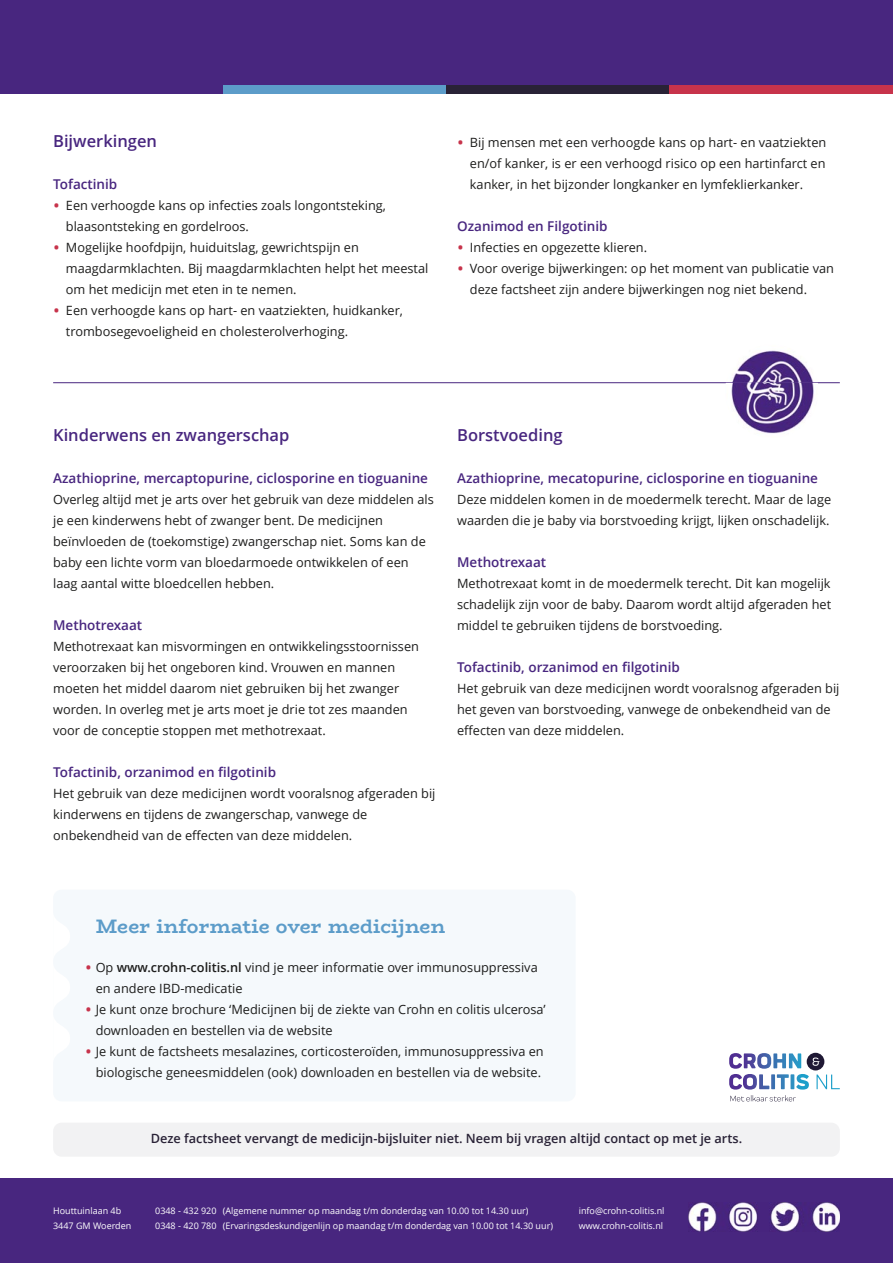
<style>
.page{position:relative;width:893px;height:1263px;background:#fff}
.page>*{position:absolute;margin:0;border:0;box-sizing:border-box;transform-origin:0 0}
.t1{font:700 19.5px "Bio Rhyme";letter-spacing:.01em;color:#5c9cc9}
.t2{font:600 16.5px "Open Sans";color:#48267f}
.t3{font:600 13.5px "Open Sans";color:#48267f}
.t4{font:12.75px/21px "Open Sans";color:#1d1d1c}
.t5{font:600 12.75px "Open Sans";color:#292236}
.t6{font:9px "Open Sans";color:#fff}
.s1{font-size:18px;color:#c7334b}
.s2{font-weight:600}
</style>
<div class="page">
<div style="left:0;top:1178px;width:893px;height:85px;background:#48267f"></div>
<img style="left:688px;top:1203px;width:152px;height:28px">
<div style="left:0;top:0;width:893px;height:85px;background:#48267f"></div>
<div style="left:0;top:85px;width:223px;height:9px;background:#48267f"></div>
<div style="left:223px;top:85px;width:223px;height:9px;background:#5c9cc9"></div>
<div style="left:446px;top:85px;width:224px;height:9px;background:#292236"></div>
<div style="left:670px;top:85px;width:223px;height:9px;background:#c7334b"></div>
<div style="left:53px;top:890px;width:523px;height:211px;background:#f5f9fc;border-radius:9px"></div>
<div style="left:53px;top:1123px;width:787px;height:34px;background:#f2f2f3;border-radius:9px"></div>
<svg style="left:730px;top:1095px;width:66px;height:6px"></svg>
<svg style="left:729px;top:1053px;width:95px;height:36px"></svg>
<hr style="left:53px;top:382px;width:787px;height:1px;background:#48267f">
<img style="left:725px;top:350px;width:94px;height:84px">
<img style="left:726px;top:382px;width:92px;height:1px">
<p class="t2" style="left:53px;top:129px;width:105px">Bijwerkingen</p>
<p class="t3" style="left:53px;top:175px;width:66px">Tofactinib</p>
<p class="t4" style="left:66px;top:195px;width:322px;text-indent:-13px"><span class="s1">•</span> Een verhoogde kans op infecties zoals longontsteking, blaasontsteking en gordelroos.</p>
<p class="t4" style="left:66px;top:237px;width:364px;text-indent:-13px"><span class="s1">•</span> Mogelijke hoofdpijn, huiduitslag, gewrichtspijn en maagdarmklachten. Bij maagdarmklachten helpt het meestal om het medicijn met eten in te nemen.</p>
<p class="t4" style="left:66px;top:300px;width:339px;text-indent:-13px"><span class="s1">•</span> Een verhoogde kans op hart- en vaatziekten, huidkanker, trombosegevoeligheid en cholesterolverhoging.</p>
<p class="t4" style="left:470px;top:132px;width:358px;text-align:justify;text-indent:-13px"><span class="s1">•</span> Bij mensen met een verhoogde kans op hart- en vaatziekten en/of kanker, is er een verhoogd risico op een hartinfarct en kanker, in het bijzonder longkanker en lymfeklierkanker.</p>
<p class="t3" style="left:457px;top:217px;width:152px">Ozanimod en Filgotinib</p>
<p class="t4" style="left:457px;top:237px;width:191px"><span class="s1">•</span> Infecties en opgezette klieren.</p>
<p class="t4" style="left:470px;top:258px;width:366px;text-indent:-13px"><span class="s1">•</span> Voor overige bijwerkingen: op het moment van publicatie van deze factsheet zijn andere bijwerkingen nog niet bekend.</p>
<p class="t2" style="left:53px;top:423px;width:238px">Kinderwens en zwangerschap</p>
<p class="t3" style="left:53px;top:469px;width:376px">Azathioprine, mercaptopurine, ciclosporine en tioguanine</p>
<p class="t4" style="left:53px;top:489px;width:382px">Overleg altijd met je arts over het gebruik van deze middelen als je een kinderwens hebt of zwanger bent. De medicijnen beïnvloeden de (toekomstige) zwangerschap niet. Soms kan de baby een lichte vorm van bloedarmoede ontwikkelen of een laag aantal witte bloedcellen hebben.</p>
<p class="t3" style="left:53px;top:616px;width:91px">Methotrexaat</p>
<p class="t4" style="left:53px;top:636px;width:367px">Methotrexaat kan misvormingen en ontwikkelingsstoornissen veroorzaken bij het ongeboren kind. Vrouwen en mannen moeten het middel daarom niet gebruiken bij het zwanger worden. In overleg met je arts moet je drie tot zes maanden voor de conceptie stoppen met methotrexaat.</p>
<p class="t3" style="left:53px;top:763px;width:224px">Tofactinib, orzanimod en filgotinib</p>
<p class="t4" style="left:53px;top:783px;width:384px">Het gebruik van deze medicijnen wordt vooralsnog afgeraden bij kinderwens en tijdens de zwangerschap, vanwege de onbekendheid van de effecten van deze middelen.</p>
<p class="t2" style="left:457px;top:423px;width:107px">Borstvoeding</p>
<p class="t3" style="left:457px;top:469px;width:362px">Azathioprine, mecatopurine, ciclosporine en tioguanine</p>
<p class="t4" style="left:457px;top:489px;width:376px">Deze middelen komen in de moedermelk terecht. Maar de lage waarden die je baby via borstvoeding krijgt, lijken onschadelijk.</p>
<p class="t3" style="left:457px;top:553px;width:91px">Methotrexaat</p>
<p class="t4" style="left:457px;top:573px;width:376px;text-align:justify">Methotrexaat komt in de moedermelk terecht. Dit kan mogelijk schadelijk zijn voor de baby. Daarom wordt altijd afgeraden het middel te gebruiken tijdens de borstvoeding.</p>
<p class="t3" style="left:457px;top:658px;width:224px">Tofactinib, orzanimod en filgotinib</p>
<p class="t4" style="left:457px;top:678px;width:384px">Het gebruik van deze medicijnen wordt vooralsnog afgeraden bij het geven van borstvoeding, vanwege de onbekendheid van de effecten van deze middelen.</p>
<p class="t1" style="left:96px;top:911px;width:351px">Meer informatie over medicijnen</p>
<p class="t4" style="left:96px;top:956px;width:444px;text-indent:-11px"><span class="s1">•</span> Op <span class="s2">www.crohn-colitis.nl</span> vind je meer informatie over immunosuppressiva en andere IBD-medicatie</p>
<p class="t4" style="left:96px;top:998px;width:452px;text-indent:-11px"><span class="s1">•</span> Je kunt onze brochure ‘Medicijnen bij de ziekte van Crohn en colitis ulcerosa’ downloaden en bestellen via de website</p>
<p class="t4" style="left:85px;top:1040px;width:460px;text-align:right"><span class="s1">•</span> Je kunt de factsheets mesalazines, corticosteroïden, immunosuppressiva en biologische geneesmiddelen (ook) downloaden en bestellen via de website.</p>
<p class="t5" style="left:151px;top:1129px;width:593px">Deze factsheet vervangt de medicijn-bijsluiter niet. Neem bij vragen altijd contact op met je arts.</p>
<p class="t6" style="left:53px;top:1204px;width:70px">Houttuinlaan 4b</p>
<p class="t6" style="left:53px;top:1219px;width:80px">3447 GM Woerden</p>
<p class="t6" style="left:155px;top:1204px;width:375px">0348 - 432 920 (Algemene nummer op maandag t/m donderdag van 10.00 tot 14.30 uur)</p>
<p class="t6" style="left:155px;top:1219px;width:399px">0348 - 420 780 (Ervaringsdeskundigenlijn op maandag t/m donderdag van 10.00 tot 14.30 uur)</p>
<p class="t6" style="left:579px;top:1204px;width:87px">info@crohn-colitis.nl</p>
<p class="t6" style="left:579px;top:1219px;width:86px">www.crohn-colitis.nl</p>
</div>
